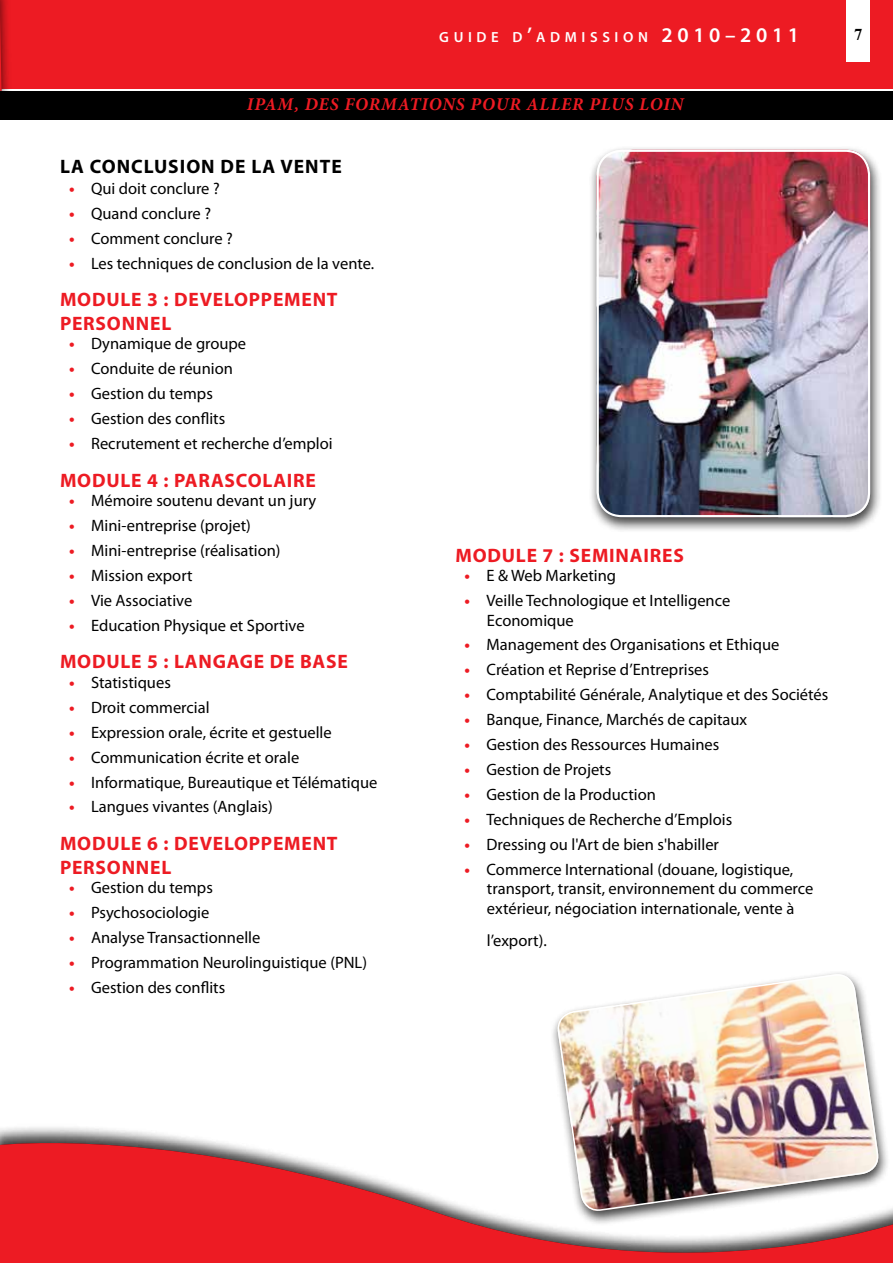
<style>
.page{position:relative;width:893px;height:1263px;background:#fff}
.page>*{position:absolute;margin:0;border:0;box-sizing:border-box;transform-origin:0 0}
.t1{font:700 19.5px "Myriad Pro";letter-spacing:.04em;color:#ed1b23}
.t2{font:700 19.5px "Myriad Pro";letter-spacing:.05em;color:#000}
.t3{font:italic 700 18px "Minion Pro";letter-spacing:.05em;color:#ed1b23}
.t4{font:16.5px/19.5px "Myriad Pro";color:#000}
.t5{font:700 16.5px "Times New Roman";color:#000}
.t6{font:600 14.7px "Myriad Pro";letter-spacing:.315em;color:#fff}
.s1{font-size:21px}
.s2{font-weight:700;color:#ed1b23}
</style>
<div class="page">
<div style="left:0;top:0;width:893px;height:88px;background:#ed1b23"></div>
<div style="left:846px;top:0;width:24px;height:62px;background:#fff"></div>
<div style="left:1px;top:92px;width:892px;height:28px;background:#000"></div>
<div style="left:0;top:0;width:11px;height:168px;background:#000;opacity:.75"></div>
<svg style="left:0;top:0;width:2px;height:163px"></svg>
<svg style="left:0;top:1127px;width:893px;height:136px;fill:#ed1b23"></svg>
<div style="left:588px;top:145px;width:294px;height:387px;background:#000;opacity:.75"></div>
<img style="left:597px;top:150px;width:273px;height:367px">
<div style="left:597px;top:150px;width:273px;height:367px;border:2px solid #fff;border-radius:24px"></div>
<div style="left:549px;top:969px;width:341px;height:257px;background:#000;opacity:.75"></div>
<img style="left:556px;top:973px;width:324px;height:239px">
<p class="t6" style="left:439px;top:28px;width:361px">GUIDE D<span class="s1">’</span>ADMISSION <span class="s1">2010–2011</span></p>
<p class="t5" style="left:854px;top:23px;width:10px">7</p>
<p class="t3" style="left:247px;top:91px;width:438px">IPAM, DES FORMATIONS POUR ALLER PLUS LOIN</p>
<p class="t2" style="left:60px;top:154px;width:107px">LA CON CLUSION</p>
<p class="t2" style="left:221px;top:154px;width:86px">DE LA VENTE</p>
<p class="t4" style="left:69px;top:178px;width:152px"><span class="s2">•</span> Qui doit conclure ?</p>
<p class="t4" style="left:69px;top:203px;width:144px"><span class="s2">•</span> Quand conclure ?</p>
<p class="t4" style="left:69px;top:228px;width:165px"><span class="s2">•</span> Comment conclure ?</p>
<p class="t4" style="left:69px;top:253px;width:307px"><span class="s2">•</span> Les techniques de conclusion de la vente.</p>
<p class="t1" style="left:60px;top:287px;width:32px">MODU</p>
<p class="t1" style="left:120px;top:287px;width:194px">LE 3 : DEVELOPPEMENT</p>
<p class="t1" style="left:60px;top:310px;width:26px">PERSONNE</p>
<p class="t1" style="left:161px;top:310px;width:11px">L</p>
<p class="t4" style="left:69px;top:334px;width:179px"><span class="s2">•</span> Dynamique de groupe</p>
<p class="t4" style="left:69px;top:359px;width:165px"><span class="s2">•</span> Conduite de réunion</p>
<p class="t4" style="left:69px;top:383px;width:145px"><span class="s2">•</span> Gestion du temps</p>
<p class="t4" style="left:69px;top:408px;width:158px"><span class="s2">•</span> Gestion des conflits</p>
<p class="t4" style="left:69px;top:433px;width:265px"><span class="s2">•</span> Recrutement et recherche d’emploi</p>
<p class="t1" style="left:60px;top:467px;width:32px">MODU</p>
<p class="t1" style="left:120px;top:467px;width:78px">LE 4 : PARAS</p>
<p class="t1" style="left:236px;top:467px;width:49px">COLAIRE</p>
<p class="t4" style="left:69px;top:491px;width:249px"><span class="s2">•</span> Mémoire soutenu devant un jury</p>
<p class="t4" style="left:69px;top:515px;width:183px"><span class="s2">•</span> Mini-entreprise (projet)</p>
<p class="t4" style="left:69px;top:540px;width:213px"><span class="s2">•</span> Mini-entreprise (réalisation)</p>
<p class="t4" style="left:69px;top:565px;width:125px"><span class="s2">•</span> Mission export</p>
<p class="t4" style="left:69px;top:590px;width:125px"><span class="s2">•</span> Vie Associative</p>
<p class="t4" style="left:69px;top:615px;width:237px"><span class="s2">•</span> Education Physique et Sportive</p>
<p class="t1" style="left:60px;top:649px;width:32px">MODU</p>
<p class="t1" style="left:120px;top:649px;width:79px">LE 5 : LANGAGE</p>
<p class="t1" style="left:270px;top:649px;width:56px">DE BASE</p>
<p class="t4" style="left:69px;top:672px;width:103px"><span class="s2">•</span> Statistiques</p>
<p class="t4" style="left:69px;top:697px;width:142px"><span class="s2">•</span> Droit commercial</p>
<p class="t4" style="left:69px;top:722px;width:264px"><span class="s2">•</span> Expression orale, écrite et gestuelle</p>
<p class="t4" style="left:69px;top:747px;width:232px"><span class="s2">•</span> Communication écrite et orale</p>
<p class="t4" style="left:69px;top:772px;width:310px"><span class="s2">•</span> Informatique, Bureautique et Télématique</p>
<p class="t4" style="left:69px;top:797px;width:205px"><span class="s2">•</span> Langues vivantes (Anglais)</p>
<p class="t1" style="left:60px;top:831px;width:32px">MODU</p>
<p class="t1" style="left:120px;top:831px;width:194px">LE 6 : DEVELOPPEMENT</p>
<p class="t1" style="left:60px;top:854px;width:26px">PERSONNE</p>
<p class="t1" style="left:161px;top:854px;width:11px">L</p>
<p class="t4" style="left:69px;top:878px;width:145px"><span class="s2">•</span> Gestion du temps</p>
<p class="t4" style="left:69px;top:902px;width:142px"><span class="s2">•</span> Psychosociologie</p>
<p class="t4" style="left:69px;top:927px;width:193px"><span class="s2">•</span> Analyse Transactionnelle</p>
<p class="t4" style="left:69px;top:952px;width:300px"><span class="s2">•</span> Programmation Neurolinguistique (PNL)</p>
<p class="t4" style="left:69px;top:977px;width:158px"><span class="s2">•</span> Gestion des conflits</p>
<p class="t1" style="left:455px;top:542px;width:32px">MODU</p>
<p class="t1" style="left:516px;top:542px;width:105px">LE 7 : SEMINAIRES</p>
<p class="t4" style="left:464px;top:566px;width:153px"><span class="s2">•</span> E &amp; Web Marketing</p>
<p class="t4" style="left:487px;top:590px;width:245px;text-indent:-22px"><span class="s2">•</span> Veille Technologique et Intelligence<br>Economique</p>
<p class="t4" style="left:464px;top:635px;width:316px"><span class="s2">•</span> Management des Organisations et Ethique</p>
<p class="t4" style="left:464px;top:660px;width:246px"><span class="s2">•</span> Création et Reprise d’Entreprises</p>
<p class="t4" style="left:464px;top:685px;width:365px"><span class="s2">•</span> Comptabilité Générale, Analytique et des Sociétés</p>
<p class="t4" style="left:464px;top:710px;width:284px"><span class="s2">•</span> Banque, Finance, Marchés de capitaux</p>
<p class="t4" style="left:464px;top:734px;width:256px"><span class="s2">•</span> Gestion des Ressources Humaines</p>
<p class="t4" style="left:464px;top:759px;width:148px"><span class="s2">•</span> Gestion de Projets</p>
<p class="t4" style="left:464px;top:784px;width:193px"><span class="s2">•</span> Gestion de la Production</p>
<p class="t4" style="left:464px;top:809px;width:269px"><span class="s2">•</span> Techniques de Recherche d’Emplois</p>
<p class="t4" style="left:464px;top:834px;width:256px"><span class="s2">•</span> Dressing ou l'Art de bien s'habiller</p>
<p class="t4" style="left:487px;top:859px;width:328px;text-indent:-22px"><span class="s2">•</span> Commerce International (douane, logistique, transport, transit, environnement du commerce extérieur, négociation internationale, vente à</p>
<p class="t4" style="left:487px;top:930px;width:61px">l’export).</p>
</div>
